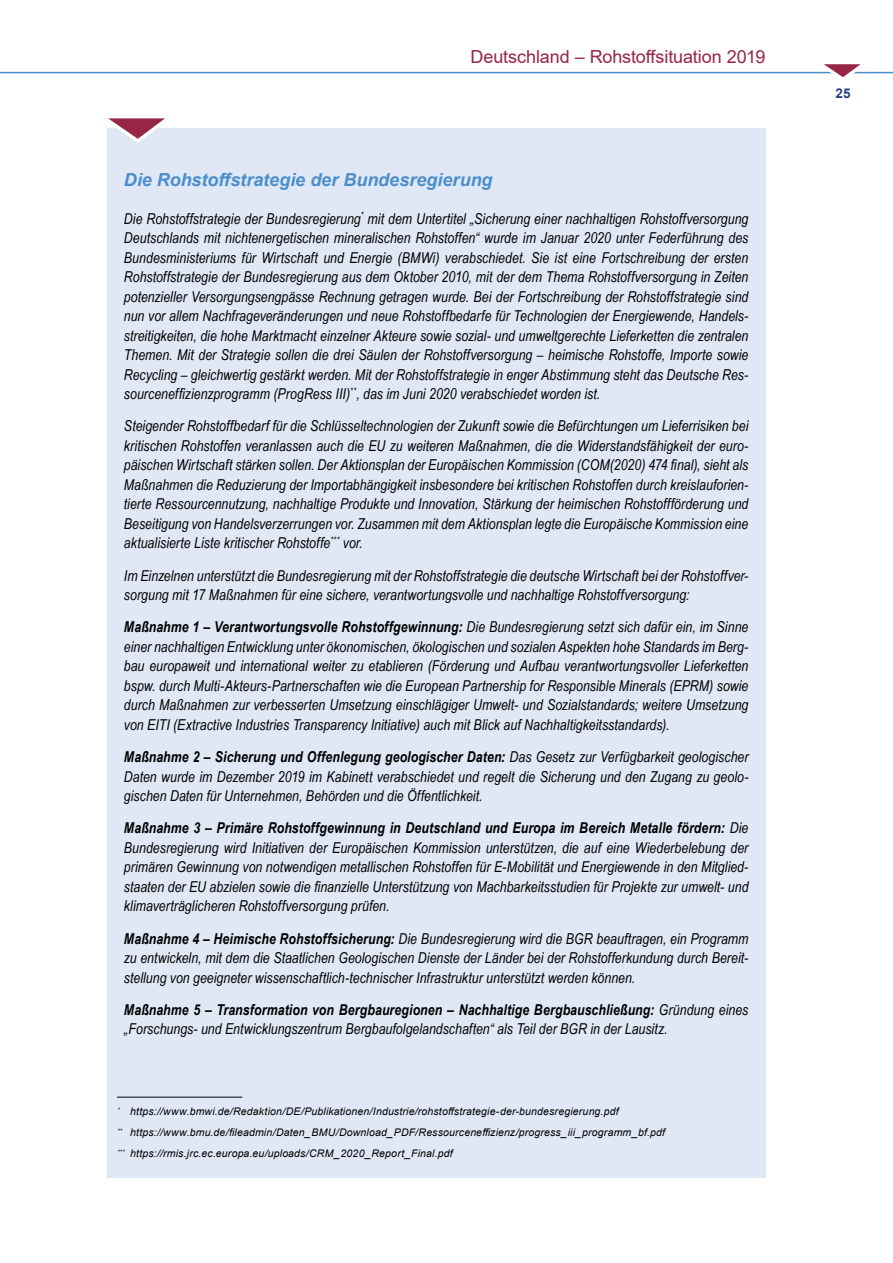
<style>
.page{position:relative;width:893px;height:1263px;background:#fff}
.page>*{position:absolute;margin:0;border:0;box-sizing:border-box;transform-origin:0 0}
.t1{font:italic 700 18px "Arial";color:#4a8ecc}
.t2{font:18px "Arial";letter-spacing:-.005em;color:#972545}
.t3{font:italic 15px/19.5px "Arial Narrow";letter-spacing:.005em;color:#000;text-align:justify}
.t4{font:700 13.5px "Arial";color:#274185}
.t5{font:italic 10.5px/21.1px "Arial";letter-spacing:.015em;color:#000}
.s1{font-weight:700}
</style>
<div class="page">
<hr style="left:0;top:72px;width:893px;height:1px;background:#4a8ecc">
<svg style="left:808px;top:64px;width:62px;height:13px"></svg>
<div style="left:107px;top:128px;width:658px;height:1050px;background:#e0e7f5"></div>
<svg style="left:108px;top:118px;width:57px;height:25px"></svg>
<hr style="left:117px;top:1097px;width:125px;height:1px;background:#000">
<p class="t2" style="left:470px;top:44px;width:296px">Deutschland – Rohstoffsituation 2019</p>
<p class="t1" style="left:124px;top:168px;width:370px">Die Rohstoffstrategie der Bundesregierung</p>
<p class="t3" style="left:124px;top:208px;width:626px">Die Rohstoffstrategie der Bundesregierung<sup>*</sup> mit dem Untertitel „Sicherung einer nachhaltigen Rohstoffversorgung Deutschlands mit nichtenergetischen mineralischen Rohstoffen“ wurde im Januar 2020 unter Federführung des Bundesministeriums für Wirtschaft und Energie (BMWi) verabschiedet. Sie ist eine Fortschreibung der ersten Rohstoffstrategie der Bundesregierung aus dem Oktober 2010, mit der dem Thema Rohstoffversorgung in Zeiten potenzieller Versorgungsengpässe Rechnung getragen wurde. Bei der Fortschreibung der Rohstoffstrategie sind nun vor allem Nachfrageveränderungen und neue Rohstoffbedarfe für Technologien der Energiewende, Handels&shy;streitigkeiten, die hohe Marktmacht einzelner Akteure sowie sozial- und umweltgerechte Lieferketten die zentralen Themen. Mit der Strategie sollen die drei Säulen der Rohstoffversorgung – heimische Rohstoffe, Importe sowie Recycling – gleichwertig gestärkt werden. Mit der Rohstoffstrategie in enger Abstimmung steht das Deutsche Res&shy;sourceneffizienzprogramm (ProgRess III)<sup>**</sup>, das im Juni 2020 verabschiedet worden ist.</p>
<p class="t3" style="left:124px;top:416px;width:626px">Steigender Rohstoffbedarf für die Schlüsseltechnologien der Zukunft sowie die Befürchtungen um Lieferrisiken bei kritischen Rohstoffen veranlassen auch die EU zu weiteren Maßnahmen, die die Widerstandsfähigkeit der euro&shy;päischen Wirtschaft stärken sollen. Der Aktionsplan der Europäischen Kommission (COM(2020) 474 final), sieht als Maßnahmen die Reduzierung der Importabhängigkeit insbesondere bei kritischen Rohstoffen durch kreislauforien&shy;tierte Ressourcennutzung, nachhaltige Produkte und Innovation, Stärkung der heimischen Rohstoffförderung und Beseitigung von Handelsverzerrungen vor. Zusammen mit dem Aktionsplan legte die Europäische Kommission eine aktualisierte Liste kritischer Rohstoffe<sup>***</sup> vor.</p>
<p class="t3" style="left:124px;top:565px;width:626px">Im Einzelnen unterstützt die Bundesregierung mit der Rohstoffstrategie die deutsche Wirtschaft bei der Rohstoffver&shy;sorgung mit 17 Maßnahmen für eine sichere, verantwortungsvolle und nachhaltige Rohstoffversorgung:</p>
<p class="t3" style="left:124px;top:617px;width:626px"><span class="s1">Maßnahme 1 – Verantwortungsvolle Rohstoffgewinnung:</span> Die Bundesregierung setzt sich dafür ein, im Sinne einer nachhaltigen Entwicklung unter ökonomischen, ökologischen und sozialen Aspekten hohe Standards im Berg&shy;bau europaweit und international weiter zu etablieren (Förderung und Aufbau verantwortungsvoller Lieferketten bspw. durch Multi-Akteurs-Partnerschaften wie die European Partnership for Responsible Minerals (EPRM) sowie durch Maßnahmen zur verbesserten Umsetzung einschlägiger Umwelt- und Sozialstandards; weitere Umsetzung von EITI (Extractive Industries Transparency Initiative) auch mit Blick auf Nachhaltigkeitsstandards).</p>
<p class="t3" style="left:124px;top:747px;width:626px"><span class="s1">Maßnahme 2 – Sicherung und Offenlegung geologischer Daten:</span> Das Gesetz zur Verfügbarkeit geologischer Daten wurde im Dezember 2019 im Kabinett verabschiedet und regelt die Sicherung und den Zugang zu geolo&shy;gischen Daten für Unternehmen, Behörden und die Öffentlichkeit.</p>
<p class="t3" style="left:124px;top:818px;width:626px"><span class="s1">Maßnahme 3 – Primäre Rohstoffgewinnung in Deutschland und Europa im Bereich Metalle fördern:</span> Die Bundesregierung wird Initiativen der Europäischen Kommission unterstützen, die auf eine Wiederbelebung der primären Gewinnung von notwendigen metallischen Rohstoffen für E-Mobilität und Energiewende in den Mitglied&shy;staaten der EU abzielen sowie die finanzielle Unterstützung von Machbarkeitsstudien für Projekte zur umwelt- und klimaverträglicheren Rohstoffversorgung prüfen.</p>
<p class="t3" style="left:124px;top:928px;width:626px"><span class="s1">Maßnahme 4 – Heimische Rohstoffsicherung:</span> Die Bundesregierung wird die BGR beauftragen, ein Programm zu entwickeln, mit dem die Staatlichen Geologischen Dienste der Länder bei der Rohstofferkundung durch Bereit&shy;stellung von geeigneter wissenschaftlich-technischer Infrastruktur unterstützt werden können.</p>
<p class="t3" style="left:124px;top:1000px;width:626px"><span class="s1">Maßnahme 5 – Transformation von Bergbauregionen – Nachhaltige Bergbauschließung:</span> Gründung eines „Forschungs- und Entwicklungszentrum Bergbaufolgelandschaften“ als Teil der BGR in der Lausitz.</p>
<p class="t5" style="left:117px;top:1100px;width:549px"><sup>*</sup> https://www.bmwi.de/Redaktion/DE/Publikationen/Industrie/rohstoffstrategie-der-bundesregierung.pdf<br><sup>**</sup> https://www.bmu.de/fileadmin/Daten_BMU/Download_PDF/Ressourceneffizienz/progress_iii_programm_bf.pdf <sup>***</sup> https://rmis.jrc.ec.europa.eu/uploads/CRM_2020_Report_Final.pdf</p>
<p class="t4" style="left:835px;top:83px;width:17px">25</p>
</div>
